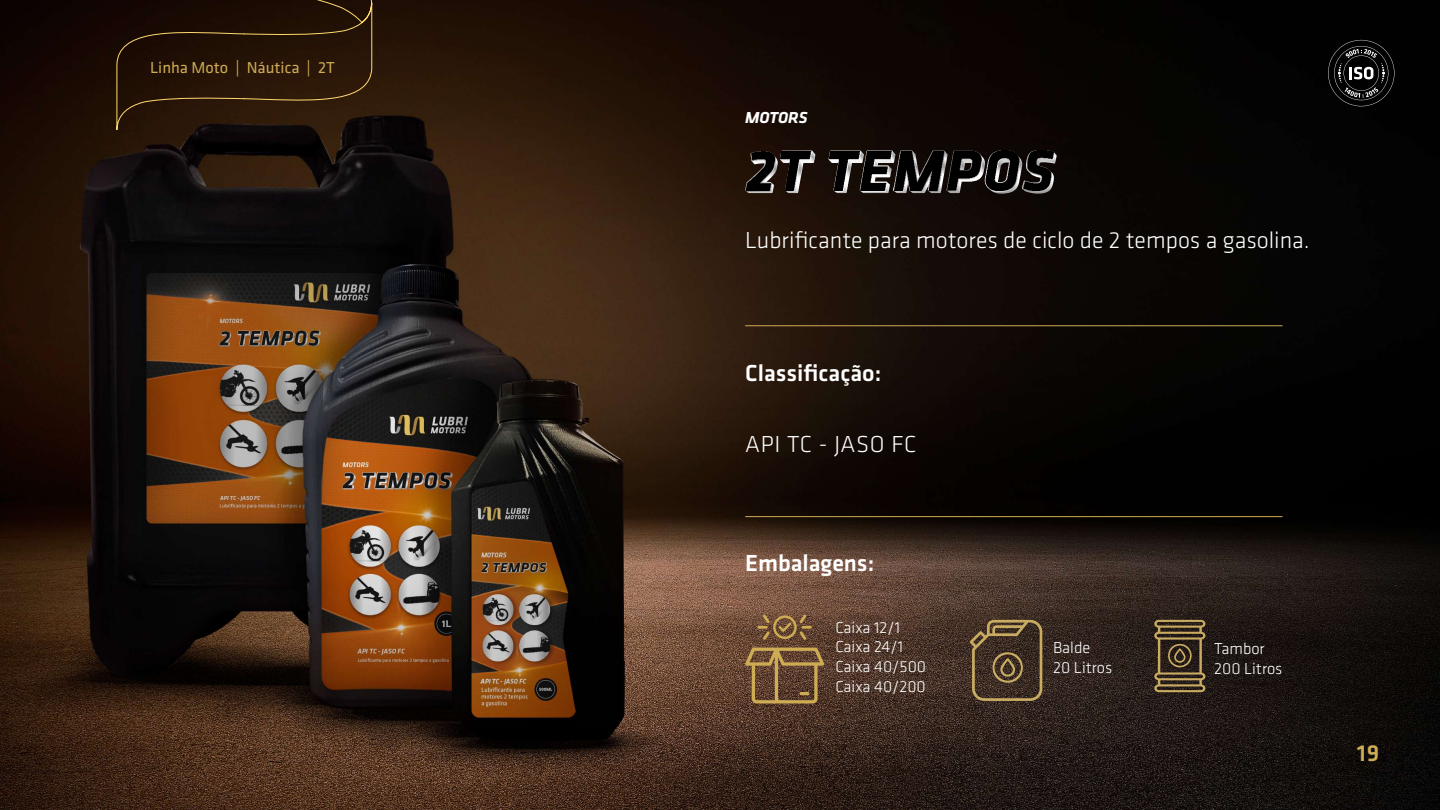
<style>
.page{position:relative;width:1440px;height:810px;background:#fff}
.page>*{position:absolute;margin:0;border:0;box-sizing:border-box;transform-origin:0 0}
.t1{font:300 24px "Klavika CH";color:#fff}
.t2{font:500 24px "Klavika CH";color:#fff}
.t3{font:300 24px "Klavika CH";letter-spacing:.03em;color:#fff}
.t4{font:500 24px "Klavika CH";color:#ceab55}
.t5{font:300 16.5px/19.8px "Klavika CH";color:#fff}
.t6{font:16.5px "Klavika CH";color:#ceab55}
.t7{font:italic 700 16.5px "Klavika CH";color:#fff}
</style>
<div class="page">
<img style="left:0;top:0;width:1440px;height:810px">
<svg style="left:88px;top:0;width:284px;height:130px;background:#271507"></svg>
<hr style="left:745px;top:325px;width:537px;height:1px;background:#ceab55">
<hr style="left:745px;top:516px;width:537px;height:1px;background:#ceab55">
<svg style="left:745px;top:648px;width:79px;height:55px;background:#7a5c39"></svg>
<svg style="left:758px;top:615px;width:54px;height:25px"></svg>
<svg style="left:1154px;top:620px;width:51px;height:72px;background:#5b4b30"></svg>
<svg style="left:970px;top:620px;width:72px;height:81px;background:#594731"></svg>
<svg style="left:772px;top:191px;width:6px;height:3px"></svg>
<svg style="left:796px;top:191px;width:19px;height:3px"></svg>
<svg style="left:849px;top:191px;width:15px;height:3px"></svg>
<svg style="left:860px;top:151px;width:7px;height:4px"></svg>
<svg style="left:962px;top:191px;width:23px;height:3px"></svg>
<svg style="left:948px;top:151px;width:7px;height:4px"></svg>
<svg style="left:985px;top:150px;width:16px;height:4px"></svg>
<svg style="left:1022px;top:150px;width:4px;height:4px"></svg>
<hr style="left:780px;top:151px;width:1px;height:40px;background:#cacaca">
<hr style="left:812px;top:151px;width:1px;height:40px;background:#f7f7f7">
<hr style="left:892px;top:151px;width:1px;height:40px;background:#ededed">
<svg style="left:963px;top:160px;width:4px;height:10px"></svg>
<hr style="left:947px;top:151px;width:1px;height:40px;background:#a5a5a5">
<img style="left:1026px;top:150px;width:15px;height:20px">
<img style="left:893px;top:151px;width:51px;height:42px">
<svg style="left:751px;top:151px;width:12px;height:12px"></svg>
<svg style="left:1328px;top:40px;width:66px;height:66px;background:#212121"></svg>
<p class="t6" style="left:150px;top:57px;width:186px">Linha Moto | Náutica | 2T</p>
<p class="t7" style="left:745px;top:105px;width:64px">MOTORS</p>
<h1 class="t1" style="left:745px;top:225px;width:566px">Lubrificante para motores de ciclo de 2 tempos a gasolina.</h1>
<h1 class="t2" style="left:745px;top:357px;width:138px">Classificação:</h1>
<h1 class="t3" style="left:745px;top:429px;width:173px">API TC - JASO FC</h1>
<h1 class="t2" style="left:745px;top:547px;width:131px">Embalagens:</h1>
<p class="t5" style="left:835px;top:617px;width:92px">Caixa 12/1<br>Caixa 24/1<br>Caixa 40/500<br>Caixa 40/200</p>
<p class="t5" style="left:1053px;top:638px;width:61px">Balde<br>20 Litros</p>
<p class="t5" style="left:1214px;top:638px;width:70px">Tambor<br>200 Litros</p>
<h1 class="t4" style="left:1357px;top:736px;width:24px">19</h1>
</div>
